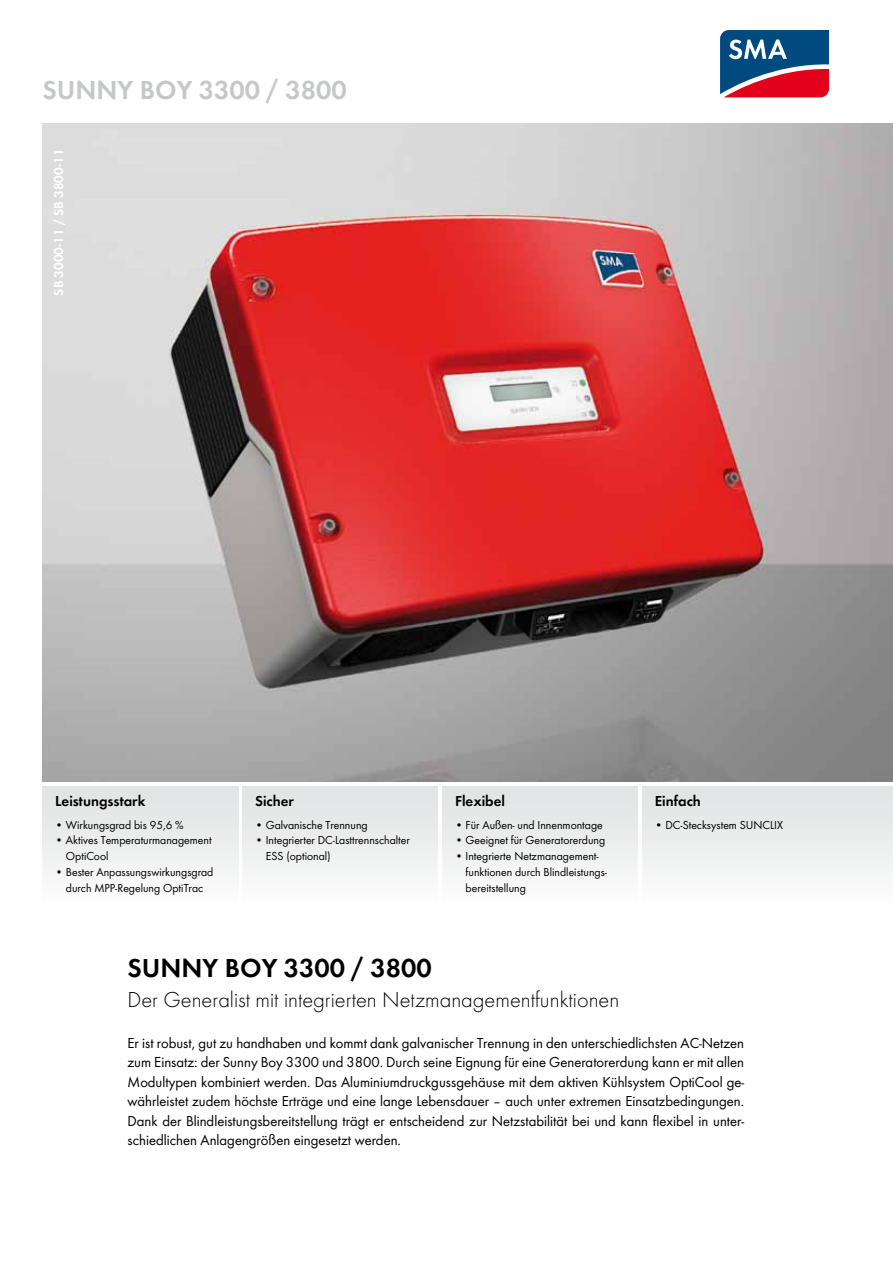
<style>
.page{position:relative;width:893px;height:1263px;background:#fff}
.page>*{position:absolute;margin:0;border:0;box-sizing:border-box;transform-origin:0 0}
.t1{font:600 27px "SMA Futura Global";color:#c6c7c8}
.t2{font:600 27px "SMA Futura Global";color:#000}
.t3{font:22.5px "SMA Futura Global Light";color:#000}
.t4{font:15px/19.5px "SMA Futura Global";color:#000;text-align:justify}
.t5{font:600 15px "SMA Futura Global";color:#000}
.t6{font:600 13.5px "SMA Futura Global";color:#fff}
.t7{font:12px/15.8px "SMA Futura Global";color:#000}
</style>
<div class="page">
<img style="left:43px;top:123px;width:850px;height:659px">
<div style="left:43px;top:787px;width:195px;height:119px;background:linear-gradient(to bottom,#e0e1e2,#fdfdfd)"></div>
<div style="left:242px;top:787px;width:196px;height:119px;background:linear-gradient(to bottom,#e0e1e2,#fdfdfd)"></div>
<div style="left:442px;top:787px;width:196px;height:119px;background:linear-gradient(to bottom,#e0e1e2,#fdfdfd)"></div>
<div style="left:642px;top:787px;width:251px;height:119px;background:linear-gradient(to bottom,#e0e1e2,#fdfdfd)"></div>
<svg style="left:720px;top:30px;width:110px;height:68px"></svg>
<h1 class="t1" style="left:43px;top:74px;width:306px">Sunny Boy 3300 / 3800</h1>
<p class="t6" style="left:51px;top:296px;width:148px;rotate:-90deg">SB 3000-11 / SB 3800-11</p>
<p class="t5" style="left:55px;top:792px;width:92px">Leistungsstark</p>
<p class="t7" style="left:55px;top:816px;width:130px">• Wirkungsgrad bis 95,6 %</p>
<p class="t7" style="left:66px;top:832px;width:147px;text-indent:-11px">• Aktives Temperaturmanagement<br>OptiCool</p>
<p class="t7" style="left:55px;top:864px;width:160px;text-align:center">• Bester Anpassungswirkungsgrad durch MPP-Regelung OptiTrac</p>
<p class="t5" style="left:255px;top:792px;width:40px">Sicher</p>
<p class="t7" style="left:255px;top:816px;width:114px">• Galvanische Trennung</p>
<p class="t7" style="left:266px;top:832px;width:146px;text-indent:-11px">• Integrierter DC-Lasttrennschalter<br>ESS (optional)</p>
<p class="t5" style="left:455px;top:792px;width:52px">Flexibel</p>
<p class="t7" style="left:455px;top:816px;width:149px">• Für Außen- und Innenmontage</p>
<p class="t7" style="left:455px;top:832px;width:152px">• Geeignet für Generatorerdung</p>
<p class="t7" style="left:466px;top:848px;width:143px;text-indent:-11px">• Integrierte Netzmanagement&shy;funktionen durch Blindleistungs&shy;bereitstellung</p>
<p class="t5" style="left:655px;top:792px;width:48px">Einfach</p>
<p class="t7" style="left:655px;top:816px;width:130px">• DC-Stecksystem SUNCLIX</p>
<h1 class="t2" style="left:128px;top:952px;width:34px">SUNNY</h1>
<h1 class="t2" style="left:225px;top:952px;width:208px">BOY 3300 / 3800</h1>
<h2 class="t3" style="left:128px;top:986px;width:493px">Der Generalist mit integrierten Netzmanagementfunktionen</h2>
<p class="t4" style="left:128px;top:1033px;width:618px">Er ist robust, gut zu handhaben und kommt dank galvanischer Trennung in den unterschiedlichsten AC-Netzen zum Einsatz: der Sunny Boy 3300 und 3800. Durch seine Eignung für eine Generatorerdung kann er mit allen Modultypen kombiniert werden. Das Aluminiumdruckgussgehäuse mit dem aktiven Kühlsystem OptiCool ge&shy;währleistet zudem höchste Erträge und eine lange Lebensdauer – auch unter extremen Einsatzbedingungen.<br>Dank der Blindleistungsbereitstellung trägt er entscheidend zur Netzstabilität bei und kann flexibel in unter&shy;schiedlichen Anlagengrößen eingesetzt werden.</p>
</div>
